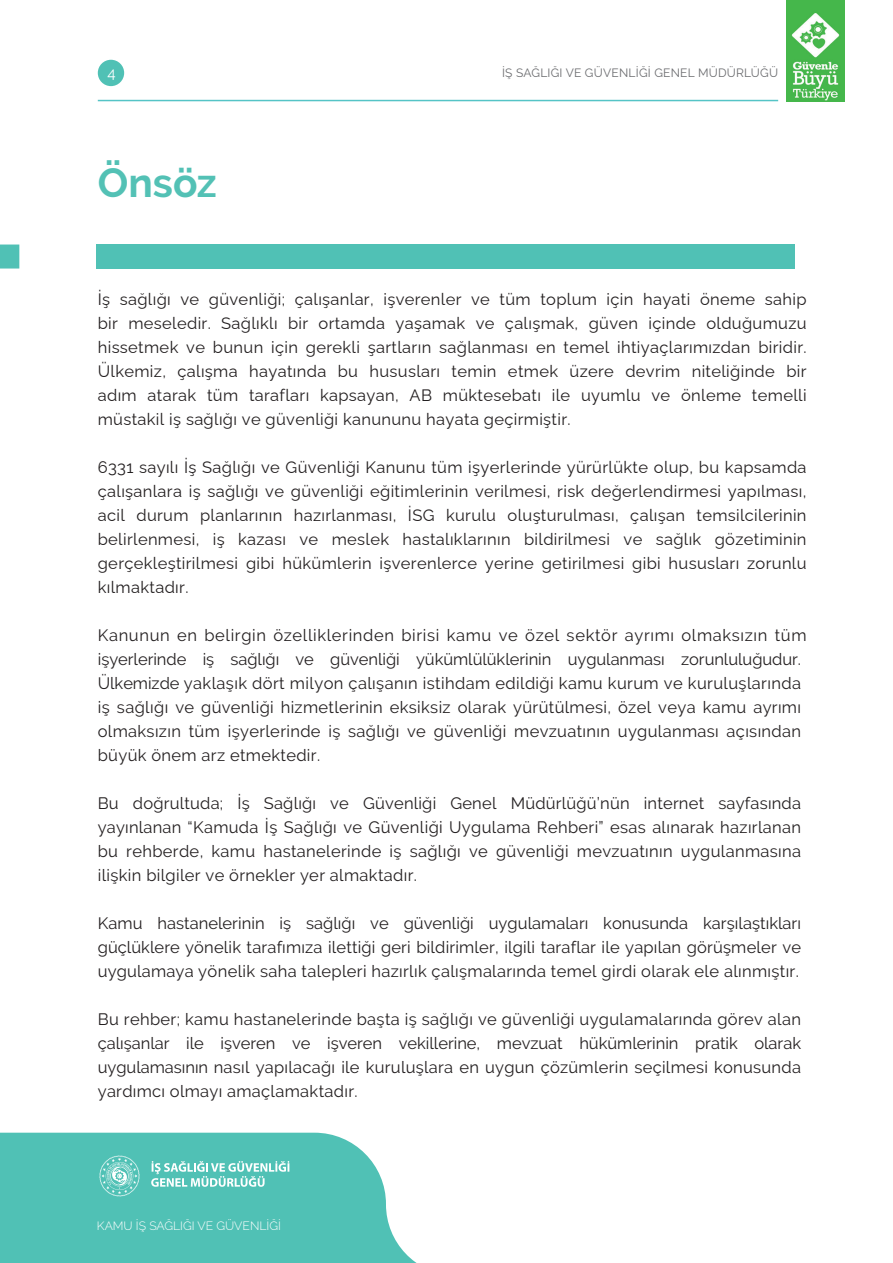
<style>
.page{position:relative;width:893px;height:1263px;background:#fff}
.page>*{position:absolute;margin:0;border:0;box-sizing:border-box;transform-origin:0 0}
.t1{font:700 40.5px "Raleway";color:#53c1b5}
.t2{font:16.5px/24px "Raleway";letter-spacing:.02em;color:#231f20;text-align:justify}
.t3{font:15px "Raleway";color:#fff}
.t4{font:12px "Raleway";letter-spacing:.02em;color:#6c6d70}
.t5{font:300 12px "Raleway";color:#fff}
</style>
<div class="page">
<svg style="left:0;top:1133px;width:417px;height:130px;background:#60c7bc"></svg>
<div style="left:0;top:245px;width:19px;height:24px;background:#50c1b5"></div>
<hr style="left:98px;top:100px;width:680px;height:1px;background:#55c4c6">
<div style="left:98px;top:60px;width:26px;height:26px;background:#50c1b5;border-radius:50%"></div>
<svg style="left:168px;top:1161px;width:121px;height:26px;background:#84d3ca"></svg>
<img style="left:787px;top:0;width:58px;height:102px">
<div style="left:96px;top:244px;width:699px;height:25px;background:#50c1b5"></div>
<img style="left:71px;top:1153px;width:97px;height:46px">
<p class="t3" style="left:108px;top:64px;width:10px">4</p>
<p class="t4" style="left:502px;top:65px;width:278px">İŞ SAĞLIĞI VE GÜVENLİĞİ GENEL MÜDÜRLÜĞÜ</p>
<h1 class="t1" style="left:98px;top:159px;width:121px">Önsöz</h1>
<p class="t2" style="left:98px;top:285px;width:710px">İş sağlığı ve güvenliği; çalışanlar, işverenler ve tüm toplum için hayati öneme sahip bir meseledir. Sağlıklı bir ortamda yaşamak ve çalışmak, güven içinde olduğumuzu hissetmek ve bunun için gerekli şartların sağlanması en temel ihtiyaçlarımızdan biridir.<br>Ülkemiz, çalışma hayatında bu hususları temin etmek üzere devrim niteliğinde bir adım atarak tüm tarafları kapsayan, AB müktesebatı ile uyumlu ve önleme temelli müstakil iş sağlığı ve güvenliği kanununu hayata geçirmiştir.</p>
<p class="t2" style="left:98px;top:453px;width:710px">6331 sayılı İş Sağlığı ve Güvenliği Kanunu tüm işyerlerinde yürürlükte olup, bu kapsamda çalışanlara iş sağlığı ve güvenliği eğitimlerinin verilmesi, risk değerlendirmesi yapılması, acil durum planlarının hazırlanması, İSG kurulu oluşturulması, çalışan temsilcilerinin belirlenmesi, iş kazası ve meslek hastalıklarının bildirilmesi ve sağlık gözetiminin gerçekleştirilmesi gibi hükümlerin işverenlerce yerine getirilmesi gibi hususları zorunlu kılmaktadır.</p>
<p class="t2" style="left:98px;top:623px;width:710px;text-align:left">Kanunun en belirgin özelliklerinden birisi kamu ve özel sektör ayrımı olmaksızın tüm işyerlerinde iş sağlığı ve güvenliği yükümlülüklerinin uygulanması zorunluluğudur.<br>Ülkemizde yaklaşık dört milyon çalışanın istihdam edildiği kamu kurum ve kuruluşlarında iş sağlığı ve güvenliği hizmetlerinin eksiksiz olarak yürütülmesi, özel veya kamu ayrımı olmaksızın tüm işyerlerinde iş sağlığı ve güvenliği mevzuatının uygulanması açısından büyük önem arz etmektedir.</p>
<p class="t2" style="left:98px;top:791px;width:705px">Bu doğrultuda; İş Sağlığı ve Güvenliği Genel Müdürlüğü’nün internet sayfasında yayınlanan “Kamuda İş Sağlığı ve Güvenliği Uygulama Rehberi” esas alınarak hazırlanan bu rehberde, kamu hastanelerinde iş sağlığı ve güvenliği mevzuatının uygulanmasına ilişkin bilgiler ve örnekler yer almaktadır.</p>
<p class="t2" style="left:98px;top:911px;width:705px">Kamu hastanelerinin iş sağlığı ve güvenliği uygulamaları konusunda karşılaştıkları güçlüklere yönelik tarafımıza ilettiği geri bildirimler, ilgili taraflar ile yapılan görüşmeler ve uygulamaya yönelik saha talepleri hazırlık çalışmalarında temel girdi olarak ele alınmıştır.</p>
<p class="t2" style="left:98px;top:1007px;width:705px">Bu rehber; kamu hastanelerinde başta iş sağlığı ve güvenliği uygulamalarında görev alan çalışanlar ile işveren ve işveren vekillerine, mevzuat hükümlerinin pratik olarak uygulamasının nasıl yapılacağı ile kuruluşlara en uygun çözümlerin seçilmesi konusunda yardımcı olmayı amaçlamaktadır.</p>
<p class="t5" style="left:97px;top:1219px;width:186px">KAMU İŞ SAĞLIĞI VE GÜVENLİĞİ</p>
</div>
